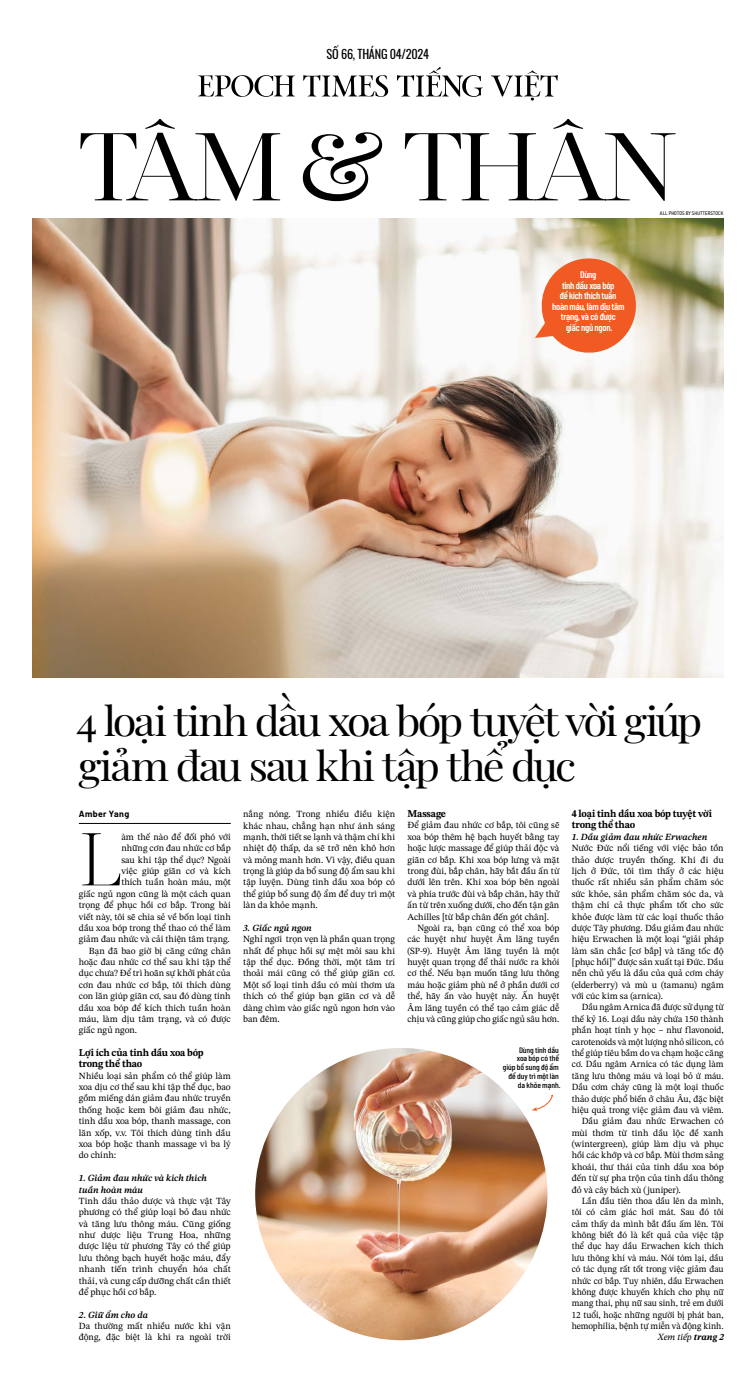
<style>
.page{position:relative;width:756px;height:1386px;background:#fff}
.page>*{position:absolute;margin:0;border:0;box-sizing:border-box;transform-origin:0 0}
.t1{font:300 74.46px "Acta Display";color:#000}
.t2{font:40.07px/44.5px "Playfair Display";letter-spacing:-.06em;color:#000;scale:1.08 1}
.t3{font:12.25px "Oswald";letter-spacing:-.02em;color:#000}
.t4{font:700 10.5px/11.4px "STIX Two Text";letter-spacing:-.02em;color:#000;scale:.95 1}
.t5{font:600 9.62px/10.5px "Barlow Condensed";letter-spacing:-.025em;color:#fff;text-align:center}
.t6{font:9.45px/11.4px "STIX Two Text";letter-spacing:-.005em;color:#000;text-align:justify}
.t7{font:9.45px "STIX Two Text";letter-spacing:-.005em;color:#000;scale:.96 1}
.t8{font:italic 600 9.45px/11.4px "STIX Two Text";color:#000}
.t9{font:italic 9.45px "STIX Two Text";color:#000}
.t10{font:700 8.75px "Barlow";letter-spacing:.045em;color:#000}
.t11{font:500 7.88px/8.8px "Barlow Condensed";letter-spacing:-.005em;color:#000;text-align:right;scale:1.09 1}
.t12{font:5.25px "SVN PF Din Text Pro Con";letter-spacing:.03em;color:#000}
.s1{font-weight:700}
</style>
<div class="page">
<hr style="left:79px;top:823px;width:152px;height:1px;background:#000">
<img style="left:32px;top:218px;width:692px;height:459px">
<img style="left:255px;top:1048px;width:292px;height:292px;border-radius:146px">
<svg style="left:535px;top:252px;width:108px;height:106px"></svg>
<svg style="left:532px;top:1095px;width:21px;height:16px"></svg>
<svg style="left:303px;top:75px;width:85px;height:22px"></svg>
<svg style="left:198px;top:75px;width:97px;height:22px"></svg>
<svg style="left:397px;top:67px;width:86px;height:30px"></svg>
<svg style="left:491px;top:70px;width:67px;height:31px"></svg>
<svg style="left:303px;top:132px;width:79px;height:69px"></svg>
<svg style="left:80px;top:119px;width:200px;height:82px"></svg>
<svg style="left:405px;top:119px;width:271px;height:82px"></svg>
<p class="t3" style="left:327px;top:43px;width:104px">SỐ 66, THÁNG 04/2024</p>
<p class="t5" style="left:552px;top:269px;width:74px">Dùng<br>tinh dầu xoa bóp<br>để kích thích tuần hoàn máu, làm dịu tâm trạng, và có được<br>giấc ngủ ngon.</p>
<p class="t12" style="left:660px;top:209px;width:65px">ALL PHOTOS BY SHUTTERSTOCK</p>
<h2 class="t2" style="left:76px;top:696px;width:581px">4 loại tinh dầu xoa bóp tuyệt vời giúp giảm đau sau khi tập thể dục</h2>
<p class="t10" style="left:79px;top:807px;width:52px">Amber Yang</p>
<h1 class="t1" style="left:79px;top:816px;width:44px">L</h1>
<p class="t6" style="left:121px;top:831px;width:111px">àm thế nào để đối phó với</p>
<p class="t6" style="left:121px;top:842px;width:111px">những cơn đau nhức cơ bắp</p>
<p class="t6" style="left:121px;top:854px;width:111px">sau khi tập thể dục? Ngoài</p>
<p class="t6" style="left:121px;top:865px;width:111px">việc giúp giãn cơ và kích</p>
<p class="t6" style="left:121px;top:877px;width:111px">thích tuần hoàn máu, một</p>
<p class="t6" style="left:79px;top:888px;width:153px">giấc ngủ ngon cũng là một cách quan</p>
<p class="t6" style="left:79px;top:899px;width:153px">trọng để phục hồi cơ bắp. Trong bài</p>
<p class="t6" style="left:79px;top:911px;width:153px">viết này, tôi sẽ chia sẻ về bốn loại tinh</p>
<p class="t6" style="left:79px;top:922px;width:153px">dầu xoa bóp trong thể thao có thể làm</p>
<p class="t6" style="left:79px;top:933px;width:153px">giảm đau nhức và cải thiện tâm trạng.</p>
<p class="t6" style="left:89px;top:945px;width:144px">Bạn đã bao giờ bị căng cứng chân</p>
<p class="t6" style="left:79px;top:956px;width:153px">hoặc đau nhức cơ thể sau khi tập thể</p>
<p class="t6" style="left:79px;top:968px;width:153px">dục chưa? Để trì hoãn sự khởi phát của</p>
<p class="t6" style="left:79px;top:979px;width:153px">cơn đau nhức cơ bắp, tôi thích dùng</p>
<p class="t6" style="left:79px;top:990px;width:153px">con lăn giúp giãn cơ, sau đó dùng tinh</p>
<p class="t6" style="left:79px;top:1002px;width:153px">dầu xoa bóp để kích thích tuần hoàn</p>
<p class="t6" style="left:79px;top:1013px;width:153px">máu, làm dịu tâm trạng, và có được</p>
<p class="t6" style="left:79px;top:1024px;width:60px">giấc ngủ ngon.</p>
<p class="t4" style="left:79px;top:1047px;width:133px">Lợi ích của tinh dầu xoa bóp trong thể thao</p>
<p class="t6" style="left:79px;top:1070px;width:153px">Nhiều loại sản phẩm có thể giúp làm xoa dịu cơ thể sau khi tập thể dục, bao gồm miếng dán giảm đau nhức truyền thống hoặc kem bôi giảm đau nhức, tinh dầu xoa bóp, thanh massage, con lăn xốp, v.v. Tôi thích dùng tinh dầu xoa bóp hoặc thanh massage vì ba lý do chính:</p>
<p class="t8" style="left:79px;top:1172px;width:130px">1. Giảm đau nhức và kích thích tuần hoàn máu</p>
<p class="t6" style="left:79px;top:1195px;width:153px">Tinh dầu thảo dược và thực vật Tây phương có thể giúp loại bỏ đau nhức và tăng lưu thông máu. Cũng giống như dược liệu Trung Hoa, những dược liệu từ phương Tây có thể giúp lưu thông bạch huyết hoặc máu, đẩy nhanh tiến trình chuyển hóa chất thải, và cung cấp dưỡng chất cần thiết để phục hồi cơ bắp.</p>
<p class="t8" style="left:79px;top:1309px;width:71px">2. Giữ ẩm cho da</p>
<p class="t6" style="left:79px;top:1320px;width:153px">Da thường mất nhiều nước khi vận động, đặc biệt là khi ra ngoài trời</p>
<p class="t6" style="left:243px;top:808px;width:153px">nắng nóng. Trong nhiều điều kiện khác nhau, chẳng hạn như ánh sáng mạnh, thời tiết se lạnh và thậm chí khi nhiệt độ thấp, da sẽ trở nên khô hơn và mỏng manh hơn. Vì vậy, điều quan trọng là giúp da bổ sung độ ẩm sau khi tập luyện. Dùng tinh dầu xoa bóp có thể giúp bổ sung độ ẩm để duy trì một làn da khỏe mạnh.</p>
<p class="t8" style="left:243px;top:922px;width:70px">3. Giấc ngủ ngon</p>
<p class="t6" style="left:243px;top:933px;width:153px">Nghỉ ngơi trọn vẹn là phần quan trọng nhất để phục hồi sự mệt mỏi sau khi tập thể dục. Đồng thời, một tâm trí thoải mái cũng có thể giúp giãn cơ.<br>Một số loại tinh dầu có mùi thơm ưa thích có thể giúp bạn giãn cơ và dễ dàng chìm vào giấc ngủ ngon hơn vào ban đêm.</p>
<p class="t4" style="left:408px;top:808px;width:42px">Massage</p>
<p class="t6" style="left:408px;top:820px;width:153px">Để giảm đau nhức cơ bắp, tôi cũng sẽ xoa bóp thêm hệ bạch huyết bằng tay hoặc lược massage để giúp thải độc và giãn cơ bắp. Khi xoa bóp lưng và mặt trong đùi, bắp chân, hãy bắt đầu ấn từ dưới lên trên. Khi xoa bóp bên ngoài và phía trước đùi và bắp chân, hãy thử ấn từ trên xuống dưới, cho đến tận gân Achilles [từ bắp chân đến gót chân].</p>
<p class="t6" style="left:408px;top:922px;width:153px;text-indent:10px">Ngoài ra, bạn cũng có thể xoa bóp các huyệt như huyệt Âm lăng tuyền (SP-9). Huyệt Âm lăng tuyền là một huyệt quan trọng để thải nước ra khỏi cơ thể. Nếu bạn muốn tăng lưu thông máu hoặc giảm phù nề ở phần dưới cơ thể, hãy ấn vào huyệt này. Ấn huyệt Âm lăng tuyền có thể tạo cảm giác dễ chịu và cũng giúp cho giấc ngủ sâu hơn.</p>
<p class="t11" style="left:503px;top:1045px;width:54px">Dùng tinh dầu<br>xoa bóp có thể<br>giúp bổ sung độ ẩm để duy trì một làn da khỏe mạnh.</p>
<p class="t4" style="left:572px;top:808px;width:149px">4 loại tinh dầu xoa bóp tuyệt vời trong thể thao</p>
<p class="t8" style="left:572px;top:831px;width:137px">1. Dầu giảm đau nhức Erwachen</p>
<p class="t6" style="left:572px;top:842px;width:153px">Nước Đức nổi tiếng với việc bảo tồn thảo dược truyền thống. Khi đi du lịch ở Đức, tôi tìm thấy ở các hiệu thuốc rất nhiều sản phẩm chăm sóc sức khỏe, sản phẩm chăm sóc da, và thậm chí cả thực phẩm tốt cho sức khỏe được làm từ các loại thuốc thảo dược Tây phương. Dầu giảm đau nhức hiệu Erwachen là một loại “giải pháp làm săn chắc [cơ bắp] và tăng tốc độ [phục hồi]” được sản xuất tại Đức. Dầu nền chủ yếu là dầu của quả cơm cháy (elderberry) và mù u (tamanu) ngâm với cúc kim sa (arnica).</p>
<p class="t6" style="left:582px;top:1002px;width:143px">Dầu ngâm Arnica đã được sử dụng từ</p>
<p class="t6" style="left:572px;top:1013px;width:153px">thế kỷ 16. Loại dầu này chứa 150 thành</p>
<p class="t6" style="left:572px;top:1024px;width:153px">phần hoạt tính y học – như flavonoid,</p>
<p class="t6" style="left:572px;top:1036px;width:153px">carotenoids và một lượng nhỏ silicon, có</p>
<p class="t6" style="left:572px;top:1047px;width:153px">thể giúp tiêu bầm do va chạm hoặc căng</p>
<p class="t6" style="left:572px;top:1059px;width:153px">cơ. Dầu ngâm Arnica có tác dụng làm</p>
<p class="t6" style="left:572px;top:1070px;width:153px">tăng lưu thông máu và loại bỏ ứ máu.</p>
<p class="t6" style="left:572px;top:1081px;width:153px">Dầu cơm cháy cũng là một loại thuốc</p>
<p class="t6" style="left:572px;top:1093px;width:153px">thảo dược phổ biến ở châu Âu, đặc biệt</p>
<p class="t6" style="left:572px;top:1104px;width:153px">hiệu quả trong việc giảm đau và viêm.</p>
<p class="t6" style="left:582px;top:1115px;width:143px">Dầu giảm đau nhức Erwachen có</p>
<p class="t6" style="left:572px;top:1127px;width:153px">mùi thơm từ tinh dầu lộc đề xanh</p>
<p class="t6" style="left:572px;top:1138px;width:153px">(wintergreen), giúp làm dịu và phục</p>
<p class="t6" style="left:572px;top:1150px;width:153px">hồi các khớp và cơ bắp. Mùi thơm sảng</p>
<p class="t6" style="left:572px;top:1161px;width:153px">khoái, thư thái của tinh dầu xoa bóp</p>
<p class="t6" style="left:572px;top:1172px;width:153px">đến từ sự pha trộn của tinh dầu thông</p>
<p class="t6" style="left:572px;top:1184px;width:111px">đỏ và cây bách xù (juniper).</p>
<p class="t7" style="left:582px;top:1194px;width:149px">Lần đầu tiên thoa dầu lên da mình,</p>
<p class="t7" style="left:572px;top:1205px;width:160px">tôi có cảm giác hơi mát. Sau đó tôi</p>
<p class="t7" style="left:572px;top:1217px;width:160px">cảm thấy da mình bắt đầu ấm lên. Tôi</p>
<p class="t7" style="left:572px;top:1228px;width:160px">không biết đó là kết quả của việc tập</p>
<p class="t7" style="left:572px;top:1239px;width:160px">thể dục hay dầu Erwachen kích thích</p>
<p class="t7" style="left:572px;top:1251px;width:160px">lưu thông khí và máu. Nói tóm lại, dầu</p>
<p class="t7" style="left:572px;top:1262px;width:160px">có tác dụng rất tốt trong việc giảm đau</p>
<p class="t7" style="left:572px;top:1274px;width:160px">nhức cơ bắp. Tuy nhiên, dầu Erwachen</p>
<p class="t7" style="left:572px;top:1285px;width:160px">không được khuyến khích cho phụ nữ</p>
<p class="t7" style="left:572px;top:1296px;width:160px">mang thai, phụ nữ sau sinh, trẻ em dưới</p>
<p class="t7" style="left:572px;top:1308px;width:160px">12 tuổi, hoặc những người bị phát ban,</p>
<p class="t7" style="left:572px;top:1319px;width:160px">hemophilia, bệnh tự miễn và động kinh.</p>
<p class="t9" style="left:658px;top:1330px;width:68px">Xem tiếp <span class="s1">trang 2</span></p>
</div>
